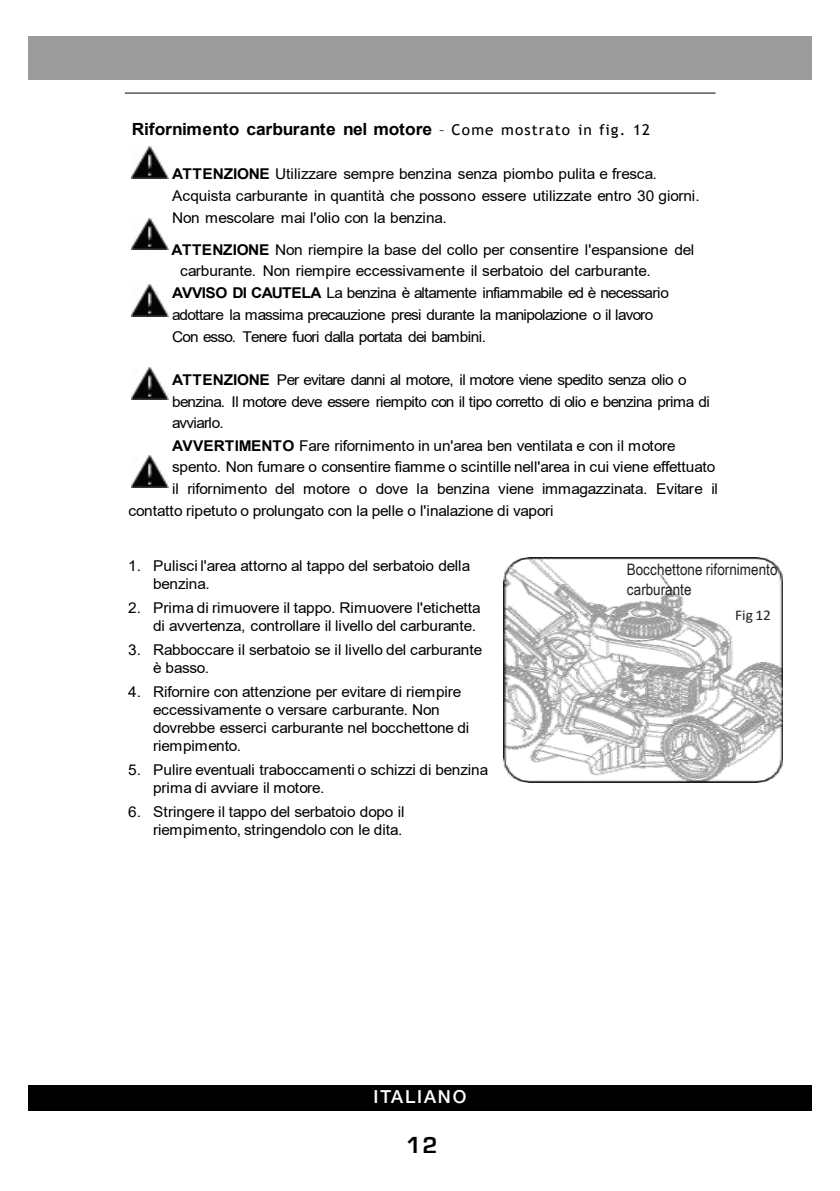
<style>
.page{position:relative;width:840px;height:1191px;background:#fff}
.page>*{position:absolute;margin:0;border:0;box-sizing:border-box;transform-origin:0 0}
.t1{font:700 24px "Eurostile";color:#000}
.t2{font:500 18px "Helvetica Neue LT Pro";letter-spacing:.1em;color:#fff}
.t3{font:700 16.8px "Arial";letter-spacing:-.01em;color:#000;scale:1.04 1}
.t4{font:15.8px/19.2px "Arial Narrow";color:#202020;scale:1.04 1}
.t5{font:15px "Arial";letter-spacing:-.01em;color:#000;scale:1.04 1}
.t6{font:14.8px/21.8px "Arial";letter-spacing:-.015em;color:#000;scale:1.04 1}
.t7{font:14.8px/21.8px "Arial";letter-spacing:-.04em;color:#000;scale:1.04 1}
.t8{font:14.8px "Calibri";color:#202020;scale:1.04 1}
.s1{font-family:"Trebuchet MS";font-weight:400;font-size:14.8px}
.s2{font-weight:700}
</style>
<div class="page">
<hr style="left:125px;top:93px;width:590px;height:1px;background:#000">
<img style="left:132px;top:147px;width:37px;height:31px">
<img style="left:132px;top:218px;width:37px;height:32px">
<img style="left:132px;top:284px;width:37px;height:32px">
<img style="left:132px;top:367px;width:37px;height:32px">
<img style="left:132px;top:456px;width:37px;height:31px">
<img style="left:503px;top:558px;width:279px;height:225px">
<div style="left:28px;top:1085px;width:783px;height:25px;background:#000"></div>
<div style="left:28px;top:36px;width:783px;height:43px;background:#9c9c9c"></div>
<p class="t3" style="left:132px;top:117px;width:500px">Rifornimento carburante nel motore <span class="s1">– Come mostrato in fig. 12</span></p>
<p class="t6" style="left:172px;top:163px;width:508px"><span class="s2">ATTENZIONE</span> Utilizzare sempre benzina senza piombo pulita e fresca.<br>Acquista carburante in quantità che possono essere utilizzate entro 30 giorni.<br>Non mescolare mai l'olio con la benzina.</p>
<p class="t6" style="left:171px;top:238px;width:504px"><span class="s2">ATTENZIONE</span> Non riempire la base del collo per consentire l'espansione del</p>
<p class="t5" style="left:180px;top:261px;width:454px">carburante. Non riempire eccessivamente il serbatoio del carburante.</p>
<p class="t7" style="left:172px;top:282px;width:479px"><span class="s2">AVVISO DI CAUTELA</span> La benzina è altamente infiammabile ed è necessario adottare la massima precauzione presi durante la manipolazione o il lavoro<br>Con esso. Tenere fuori dalla portata dei bambini.</p>
<p class="t6" style="left:172px;top:368px;width:526px"><span class="s2">ATTENZIONE</span> Per evitare danni al motore, il motore viene spedito senza olio o benzina. Il motore deve essere riempito con il tipo corretto di olio e benzina prima di avviarlo.<br><span class="s2">AVVERTIMENTO</span> Fare rifornimento in un'area ben ventilata e con il motore spento. Non fumare o consentire fiamme o scintille nell'area in cui viene effettuato il rifornimento del motore o dove la benzina viene immagazzinata. Evitare il</p>
<p class="t5" style="left:128px;top:500px;width:410px">contatto ripetuto o prolungato con la pelle o l'inalazione di vapori</p>
<p class="t5" style="left:128px;top:555px;width:330px">1. Pulisci l'area attorno al tappo del serbatoio della</p>
<p class="t6" style="left:153px;top:573px;width:56px">benzina.</p>
<p class="t6" style="left:153px;top:599px;width:316px;line-height:17.8px;text-indent:-25px">2. Prima di rimuovere il tappo. Rimuovere l'etichetta di avvertenza, controllare il livello del carburante.</p>
<p class="t6" style="left:153px;top:640px;width:318px;line-height:18.2px;text-indent:-25px">3. Rabboccare il serbatoio se il livello del carburante è basso.</p>
<p class="t6" style="left:153px;top:683px;width:305px;line-height:18px;text-indent:-25px">4. Rifornire con attenzione per evitare di riempire eccessivamente o versare carburante. Non dovrebbe esserci carburante nel bocchettone di riempimento.</p>
<p class="t6" style="left:153px;top:760px;width:323px;line-height:18.2px;text-indent:-25px">5. Pulire eventuali traboccamenti o schizzi di benzina prima di avviare il motore.</p>
<p class="t6" style="left:128px;top:803px;width:267px;line-height:17.8px;text-align:right">6. Stringere il tappo del serbatoio dopo il riempimento, stringendolo con le dita.</p>
<p class="t2" style="left:373px;top:1085px;width:94px">ITALIANO</p>
<h1 class="t1" style="left:406px;top:1132px;width:33px">12</h1>
<p class="t4" style="left:626px;top:559px;width:146px">Bocchettone rifornimento carburante</p>
<p class="t8" style="left:734px;top:605px;width:36px">Fig 12</p>
</div>
